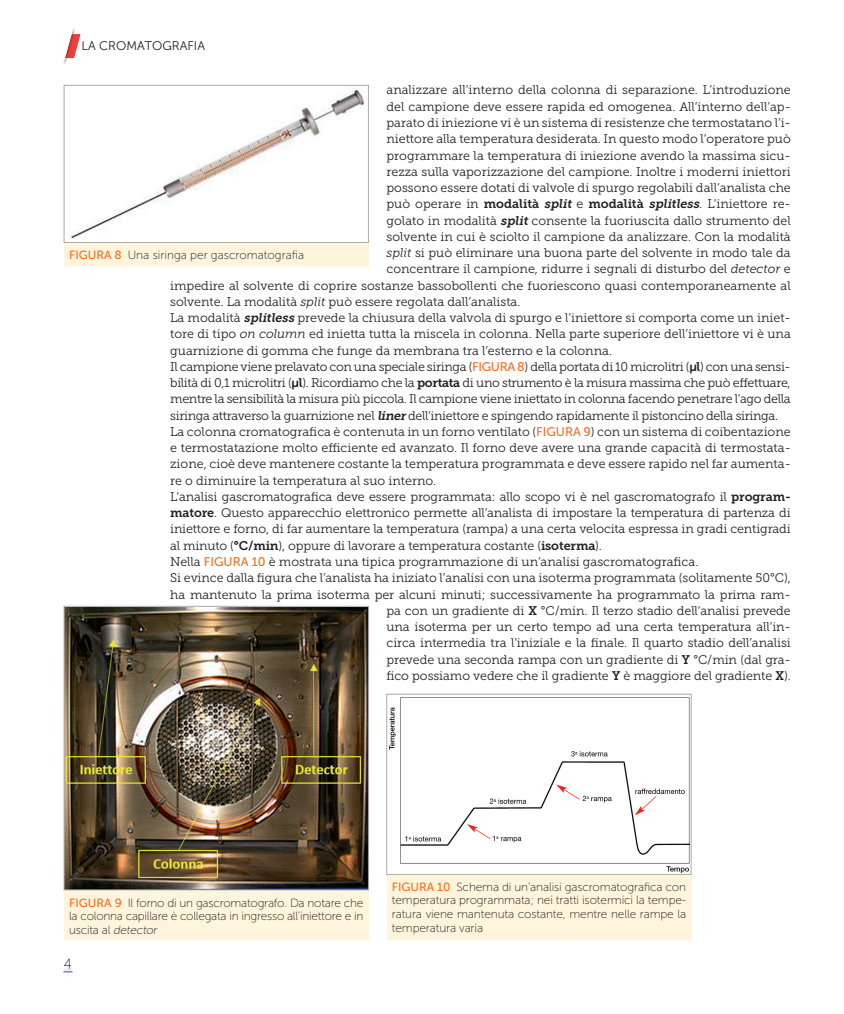
<style>
.page{position:relative;width:844px;height:1014px;background:#fff}
.page>*{position:absolute;margin:0;border:0;box-sizing:border-box;transform-origin:0 0}
.t1{font:15px "Museo Sans 100";color:#231f20;scale:.9 1}
.t2{font:12.5px "Museo Slab 300";letter-spacing:-.005em;color:#231f20}
.t3{font:12.5px "Museo Slab 300";letter-spacing:-.025em;color:#231f20}
.t4{font:12.5px "Museo Sans 300";color:#231f20}
.t5{font:11.88px/13.8px "Museo Sans 100";letter-spacing:-.01em;color:#231f20;text-align:justify}
.s1{font-family:"Museo Slab 700"}
.s2{font-family:"Museo Slab 700";font-style:italic}
.s3{font-style:italic}
.s4{font-family:"Museo Sans 500";color:#f36e21}
</style>
<div class="page">
<svg style="left:64px;top:969px;width:9px;height:3px"></svg>
<svg style="left:63px;top:28px;width:17px;height:37px"></svg>
<img style="left:70px;top:87px;width:295px;height:153px">
<div style="left:64px;top:85px;width:304px;height:158px;border:1px solid #a8a9ad"></div>
<div style="left:64px;top:243px;width:305px;height:24px;background:#fef5dc"></div>
<img style="left:66px;top:608px;width:300px;height:280px">
<div style="left:64px;top:606px;width:304px;height:284px;border:1px solid #a8a9ad"></div>
<div style="left:64px;top:890px;width:305px;height:49px;background:#fef5dc"></div>
<img style="left:389px;top:697px;width:300px;height:175px">
<div style="left:386px;top:694px;width:305px;height:180px;border:1px solid #a8a9ad"></div>
<div style="left:386px;top:874px;width:305px;height:65px;background:#fef5dc"></div>
<p class="t4" style="left:81px;top:39px;width:125px">LA CROMATOGRAFIA</p>
<p class="t2" style="left:386px;top:83px;width:405px">analizzare all’interno della colonna di separazione. L’introduzione</p>
<p class="t2" style="left:386px;top:100px;width:405px">del campione deve essere rapida ed omogenea. All’interno dell’ap-</p>
<p class="t2" style="left:386px;top:116px;width:405px">parato di iniezione vi è un sistema di resistenze che termostatano l’i-</p>
<p class="t2" style="left:386px;top:132px;width:405px">niettore alla temperatura desiderata. In questo modo l’operatore può</p>
<p class="t2" style="left:386px;top:148px;width:405px">programmare la temperatura di iniezione avendo la massima sicu-</p>
<p class="t2" style="left:386px;top:165px;width:405px">rezza sulla vaporizzazione del campione. Inoltre i moderni iniettori</p>
<p class="t2" style="left:386px;top:181px;width:405px">possono essere dotati di valvole di spurgo regolabili dall’analista che</p>
<p class="t2" style="left:386px;top:197px;width:405px">può operare in <span class="s1">modalità</span> <span class="s2">split</span> e <span class="s1">modalità</span> <span class="s2">splitless</span>. L’iniettore re-</p>
<p class="t2" style="left:386px;top:213px;width:405px">golato in modalità <span class="s2">split</span> consente la fuoriuscita dallo strumento del</p>
<p class="t2" style="left:386px;top:230px;width:405px">solvente in cui è sciolto il campione da analizzare. Con la modalità</p>
<p class="t2" style="left:386px;top:246px;width:405px"><span class="s3">split</span> si può eliminare una buona parte del solvente in modo tale da</p>
<p class="t2" style="left:386px;top:262px;width:405px">concentrare il campione, ridurre i segnali di disturbo del <span class="s3">detector</span> e</p>
<p class="t2" style="left:170px;top:278px;width:622px">impedire al solvente di coprire sostanze bassobollenti che fuoriescono quasi contemporaneamente al</p>
<p class="t2" style="left:170px;top:295px;width:352px">solvente. La modalità <span class="s3">split</span> può essere regolata dall’analista.</p>
<p class="t2" style="left:170px;top:311px;width:622px">La modalità <span class="s2">splitless</span> prevede la chiusura della valvola di spurgo e l’iniettore si comporta come un iniet-</p>
<p class="t2" style="left:170px;top:327px;width:622px">tore di tipo <span class="s3">on column</span> ed inietta tutta la miscela in colonna. Nella parte superiore dell’iniettore vi è una</p>
<p class="t2" style="left:170px;top:343px;width:443px">guarnizione di gomma che funge da membrana tra l’esterno e la colonna.</p>
<p class="t3" style="left:170px;top:360px;width:622px">Il campione viene prelavato con una speciale siringa (<span class="s4">FIGURA 8</span>) della portata di 10 microlitri (<span class="s1">μl</span>) con una sensi-</p>
<p class="t3" style="left:170px;top:376px;width:622px">bilità di 0,1 microlitri (<span class="s1">μl</span>). Ricordiamo che la <span class="s1">portata</span> di uno strumento è la misura massima che può effettuare,</p>
<p class="t3" style="left:170px;top:392px;width:622px">mentre la sensibilità la misura più piccola. Il campione viene iniettato in colonna facendo penetrare l’ago della</p>
<p class="t3" style="left:170px;top:408px;width:609px">siringa attraverso la guarnizione nel <span class="s2">liner</span>dell’iniettore e spingendo rapidamente il pistoncino della siringa.</p>
<p class="t2" style="left:170px;top:425px;width:622px">La colonna cromatografica è contenuta in un forno ventilato (<span class="s4">FIGURA 9</span>) con un sistema di coibentazione</p>
<p class="t2" style="left:170px;top:441px;width:622px">e termostatazione molto efficiente ed avanzato. Il forno deve avere una grande capacità di termostata-</p>
<p class="t2" style="left:170px;top:457px;width:622px">zione, cioè deve mantenere costante la temperatura programmata e deve essere rapido nel far aumenta-</p>
<p class="t2" style="left:170px;top:473px;width:267px">re o diminuire la temperatura al suo interno.</p>
<p class="t2" style="left:170px;top:490px;width:622px">L’analisi gascromatografica deve essere programmata: allo scopo vi è nel gascromatografo il <span class="s1">program-</span></p>
<p class="t2" style="left:170px;top:506px;width:622px"><span class="s1">matore</span>. Questo apparecchio elettronico permette all’analista di impostare la temperatura di partenza di</p>
<p class="t2" style="left:170px;top:522px;width:622px">iniettore e forno, di far aumentare la temperatura (rampa) a una certa velocita espressa in gradi centigradi</p>
<p class="t2" style="left:170px;top:538px;width:433px">al minuto (<span class="s1">°C/min</span>), oppure di lavorare a temperatura costante (<span class="s1">isoterma</span>).</p>
<p class="t2" style="left:170px;top:555px;width:529px">Nella <span class="s4">FIGURA 10</span> è mostrata una tipica programmazione di un’analisi gascromatografica.</p>
<p class="t2" style="left:170px;top:571px;width:622px">Si evince dalla figura che l’analista ha iniziato l’analisi con una isoterma programmata (solitamente 50°C),</p>
<p class="t2" style="left:170px;top:587px;width:622px">ha mantenuto la prima isoterma per alcuni minuti; successivamente ha programmato la prima ram-</p>
<p class="t2" style="left:386px;top:603px;width:405px">pa con un gradiente di <span class="s1">X</span> °C/min. Il terzo stadio dell’analisi prevede</p>
<p class="t2" style="left:386px;top:620px;width:405px">una isoterma per un certo tempo ad una certa temperatura all’in-</p>
<p class="t2" style="left:386px;top:636px;width:405px">circa intermedia tra l’iniziale e la finale. Il quarto stadio dell’analisi</p>
<p class="t2" style="left:386px;top:652px;width:405px">prevede una seconda rampa con un gradiente di <span class="s1">Y</span> °C/min (dal gra-</p>
<p class="t2" style="left:386px;top:668px;width:405px">fico possiamo vedere che il gradiente <span class="s1">Y</span> è maggiore del gradiente <span class="s1">X</span>).</p>
<p class="t5" style="left:69px;top:248px;width:236px"><span class="s4">FIGURA 8</span> Una siringa per gascromatografia</p>
<p class="t5" style="left:69px;top:895px;width:296px"><span class="s4">FIGURA 9</span> Il forno di un gascromatografo. Da notare che la colonna capillare è collegata in ingresso all’iniettore e in u s c i ta a l <span class="s3">detector</span></p>
<p class="t1" style="left:64px;top:955px;width:10px">4</p>
<p class="t5" style="left:392px;top:879px;width:296px"><span class="s4">FIGURA 10</span> Schema di un’analisi gascromatografica con temperatura programmata; nei tratti isotermici la tempe&shy;ratura viene mantenuta costante, mentre nelle rampe la temperatura varia</p>
</div>
